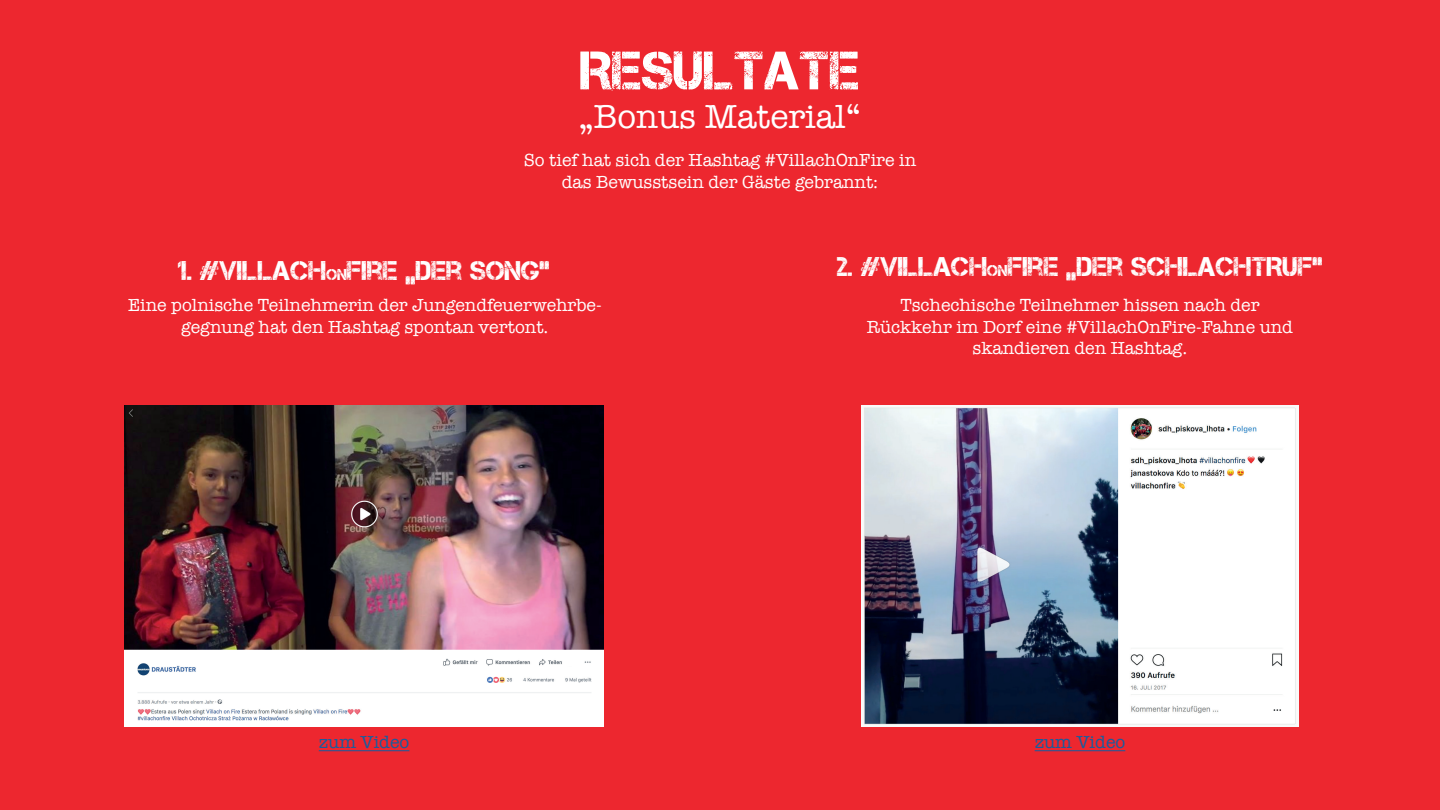
<style>
.page{position:relative;width:1440px;height:810px;background:#ed272f}
.page>*{position:absolute;margin:0;border:0;box-sizing:border-box;transform-origin:0 0}
.t1{font:54px "Captureit";color:#fff}
.t2{font:34.28px "American Typewriter";color:#fff}
.t3{font:27px "Captureit";color:#fff}
.t4{font:18px/21.6px "American Typewriter";color:#fff;text-align:center}
.t5{font:18px "American Typewriter";color:#175d9e}
.s1{font-size:15.75px}
</style>
<div class="page">
<img style="left:862px;top:405px;width:436px;height:321px">
<hr style="left:1035px;top:751px;width:90px;height:1px;background:#175d9e">
<hr style="left:319px;top:751px;width:90px;height:1px;background:#175d9e">
<img style="left:124px;top:405px;width:480px;height:321px">
<div style="left:565px;top:657px;width:14px;height:9px;background:#fff"></div>
<h1 class="t1" style="left:580px;top:40px;width:281px">RESULTATE</h1>
<h2 class="t2" style="left:579px;top:90px;width:284px">„Bonus Material“</h2>
<p class="t4" style="left:524px;top:149px;width:394px">So tief hat sich der Hashtag #VillachOnFire in das Bewusstsein der Gäste gebrannt:</p>
<h3 class="t3" style="left:178px;top:255px;width:373px">1. #VILLACH<span class="s1">ON</span>FIRE „DER SONG“</h3>
<p class="t4" style="left:128px;top:294px;width:475px">Eine polnische Teilnehmerin der Jungendfeuerwehrbe&shy;gegnung hat den Hashtag spontan vertont.</p>
<h3 class="t3" style="left:837px;top:252px;width:487px">2. #VILLACH<span class="s1">ON</span>FIRE „DER SCHLACHTRUF“</h3>
<p class="t4" style="left:867px;top:294px;width:428px">Tschechische Teilnehmer hissen nach der<br>Rückkehr im Dorf eine #VillachOnFire-Fahne und skandieren den Hashtag.</p>
<p class="t5" style="left:319px;top:728px;width:92px">zum Video</p>
<p class="t5" style="left:1035px;top:728px;width:92px">zum Video</p>
</div>
